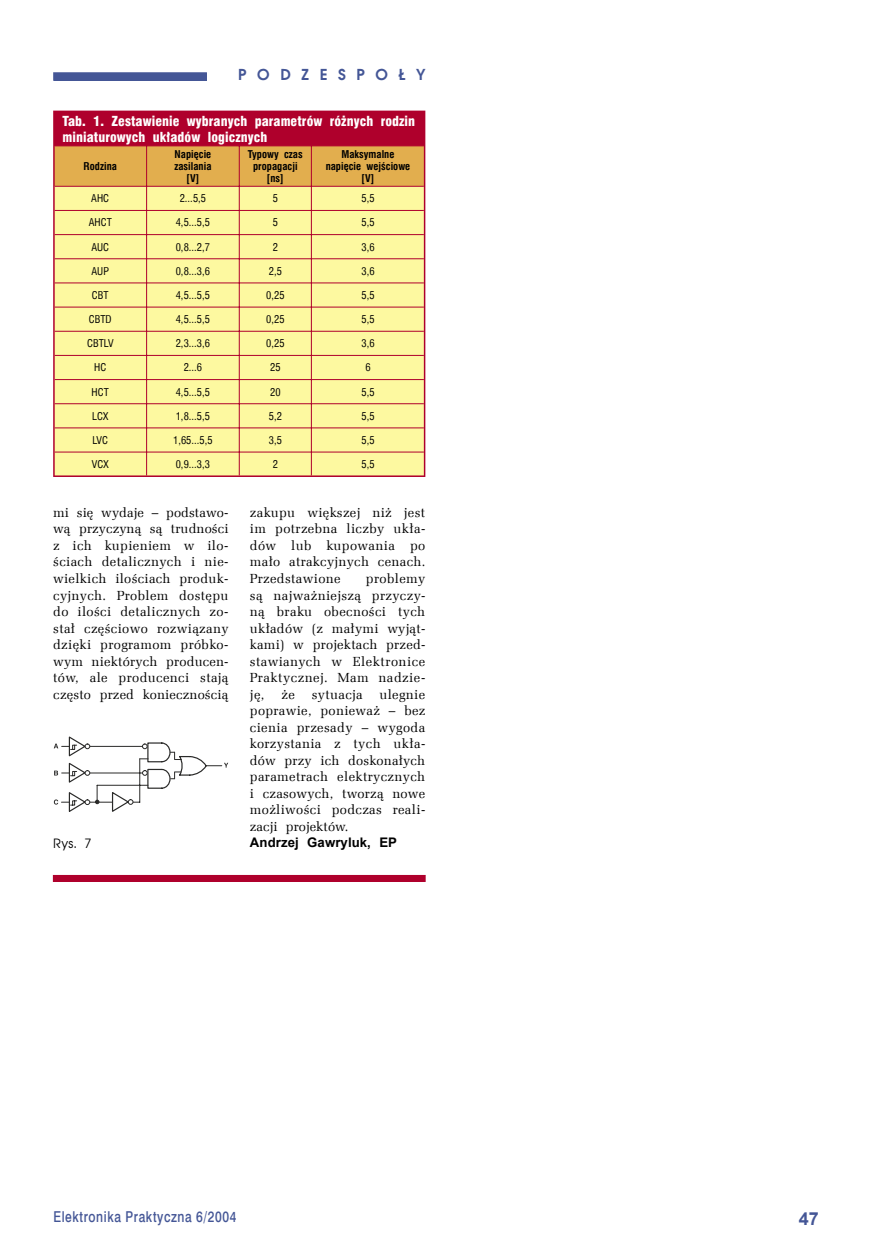
<style>
.page{position:relative;width:872px;height:1255px;background:#fff}
.page>*{position:absolute;margin:0;border:0;box-sizing:border-box;transform-origin:0 0}
.t1{font:700 18px "Arial";color:#445696}
.t2{font:15px "Swis 721 Md EU";letter-spacing:.05em;color:#445696;scale:.8 1}
.nagl_lewa_str{font:700 15px "Avalon";color:#445696}
.tab_nagl{font:13.5px/15.8px "Swis 721 Blk Cn EU";letter-spacing:.005em;color:#fff}
.Body_text{font:13.2px/16.5px "Zapf Ellipt EU";letter-spacing:.025em;color:#000;text-align:justify}
.autor{font:700 13.2px "Arial";letter-spacing:.005em;color:#000}
.spis{font:12.75px "Avalon";color:#000}
.tabela{font:10.5px "Swis 721 Cn EU";letter-spacing:.005em;color:#000}
.tabela-2{font:700 10.5px/12px "Swis 721 Cn EU";letter-spacing:.005em;color:#000;text-align:center}
</style>
<div class="page">
<div style="left:54px;top:73px;width:152px;height:7px;background:#445696"></div>
<div style="left:53px;top:72px;width:154px;height:9px;border:2px solid #445696"></div>
<hr style="left:62px;top:772px;width:81px;height:1px;background:#2a2a29">
<hr style="left:97px;top:785px;width:51px;height:1px;background:#2a2a29">
<hr style="left:61px;top:801px;width:79px;height:1px;background:#2a2a29">
<hr style="left:139px;top:758px;width:1px;height:44px;background:#2a2a29">
<hr style="left:62px;top:746px;width:80px;height:1px;background:#2a2a29">
<svg style="left:54px;top:799px;width:4px;height:5px"></svg>
<svg style="left:54px;top:770px;width:4px;height:5px"></svg>
<svg style="left:54px;top:743px;width:4px;height:5px"></svg>
<svg style="left:68px;top:736px;width:31px;height:76px"></svg>
<svg style="left:111px;top:792px;width:22px;height:20px"></svg>
<svg style="left:140px;top:742px;width:88px;height:47px"></svg>
<div style="left:54px;top:111px;width:370px;height:35px;background:#af002c"></div>
<hr style="left:53px;top:111px;width:94px;height:1px;background:#af002c">
<hr style="left:53px;top:112px;width:2px;height:34px;background:#af002c">
<hr style="left:311px;top:111px;width:114px;height:1px;background:#af002c">
<hr style="left:424px;top:112px;width:1px;height:34px;background:#af002c">
<hr style="left:53px;top:146px;width:2px;height:40px;background:#af002c">
<hr style="left:53px;top:186px;width:2px;height:24px;background:#af002c">
<hr style="left:53px;top:210px;width:2px;height:24px;background:#af002c">
<hr style="left:53px;top:234px;width:2px;height:25px;background:#af002c">
<hr style="left:53px;top:259px;width:2px;height:24px;background:#af002c">
<hr style="left:53px;top:283px;width:2px;height:24px;background:#af002c">
<hr style="left:53px;top:307px;width:2px;height:24px;background:#af002c">
<hr style="left:53px;top:331px;width:2px;height:24px;background:#af002c">
<hr style="left:53px;top:355px;width:2px;height:24px;background:#af002c">
<hr style="left:53px;top:379px;width:2px;height:25px;background:#af002c">
<hr style="left:53px;top:404px;width:2px;height:24px;background:#af002c">
<hr style="left:53px;top:428px;width:2px;height:24px;background:#af002c">
<hr style="left:53px;top:452px;width:2px;height:23px;background:#af002c">
<hr style="left:53px;top:475px;width:94px;height:2px;background:#af002c">
<hr style="left:147px;top:475px;width:92px;height:2px;background:#af002c">
<hr style="left:239px;top:475px;width:72px;height:2px;background:#af002c">
<hr style="left:311px;top:475px;width:114px;height:2px;background:#af002c">
<svg style="left:54px;top:146px;width:371px;height:329px;background:#f5e390"></svg>
<div style="left:53px;top:875px;width:372px;height:6px;background:#af002c"></div>
<p class="nagl_lewa_str" style="left:238px;top:65px;width:189px">P O D Z E S P O Ł Y</p>
<p class="tab_nagl" style="left:62px;top:114px;width:354px">Tab. 1. Zestawienie wybranych parametrów różnych rodzin miniaturowych układów logicznych</p>
<p class="tabela-2" style="left:84px;top:161px;width:35px">Rodzina</p>
<p class="tabela-2" style="left:174px;top:149px;width:39px;text-align:left">Napięcie zasilania</p>
<p class="tabela-2" style="left:187px;top:173px;width:14px">[V]</p>
<p class="tabela-2" style="left:248px;top:149px;width:56px">Typowy czas propagacji</p>
<p class="tabela-2" style="left:267px;top:173px;width:18px">[ns]</p>
<p class="tabela-2" style="left:326px;top:149px;width:86px">Maksymalne napięcie wejściowe</p>
<p class="tabela-2" style="left:361px;top:173px;width:14px">[V]</p>
<p class="tabela" style="left:91px;top:191px;width:19px">AHC</p>
<p class="tabela" style="left:180px;top:191px;width:28px">2...5,5</p>
<p class="tabela" style="left:273px;top:191px;width:7px">5</p>
<p class="tabela" style="left:361px;top:191px;width:15px">5,5</p>
<p class="tabela" style="left:89px;top:216px;width:25px">AHCT</p>
<p class="tabela" style="left:176px;top:216px;width:36px">4,5...5,5</p>
<p class="tabela" style="left:273px;top:216px;width:7px">5</p>
<p class="tabela" style="left:361px;top:216px;width:15px">5,5</p>
<p class="tabela" style="left:91px;top:240px;width:19px">AUC</p>
<p class="tabela" style="left:176px;top:240px;width:36px">0,8...2,7</p>
<p class="tabela" style="left:273px;top:240px;width:7px">2</p>
<p class="tabela" style="left:361px;top:240px;width:15px">3,6</p>
<p class="tabela" style="left:92px;top:264px;width:19px">AUP</p>
<p class="tabela" style="left:176px;top:264px;width:36px">0,8...3,6</p>
<p class="tabela" style="left:269px;top:264px;width:15px">2,5</p>
<p class="tabela" style="left:361px;top:264px;width:15px">3,6</p>
<p class="tabela" style="left:92px;top:288px;width:18px">CBT</p>
<p class="tabela" style="left:176px;top:288px;width:36px">4,5...5,5</p>
<p class="tabela" style="left:266px;top:288px;width:20px">0,25</p>
<p class="tabela" style="left:361px;top:288px;width:15px">5,5</p>
<p class="tabela" style="left:89px;top:312px;width:24px">CBTD</p>
<p class="tabela" style="left:176px;top:312px;width:36px">4,5...5,5</p>
<p class="tabela" style="left:266px;top:312px;width:20px">0,25</p>
<p class="tabela" style="left:361px;top:312px;width:15px">5,5</p>
<p class="tabela" style="left:87px;top:336px;width:28px">CBTLV</p>
<p class="tabela" style="left:176px;top:336px;width:36px">2,3...3,6</p>
<p class="tabela" style="left:266px;top:336px;width:20px">0,25</p>
<p class="tabela" style="left:361px;top:336px;width:15px">3,6</p>
<p class="tabela" style="left:94px;top:361px;width:14px">HC</p>
<p class="tabela" style="left:184px;top:361px;width:20px">2...6</p>
<p class="tabela" style="left:270px;top:361px;width:12px">25</p>
<p class="tabela" style="left:365px;top:361px;width:7px">6</p>
<p class="tabela" style="left:92px;top:385px;width:19px">HCT</p>
<p class="tabela" style="left:176px;top:385px;width:36px">4,5...5,5</p>
<p class="tabela" style="left:270px;top:385px;width:12px">20</p>
<p class="tabela" style="left:361px;top:385px;width:15px">5,5</p>
<p class="tabela" style="left:92px;top:409px;width:18px">LCX</p>
<p class="tabela" style="left:176px;top:409px;width:36px">1,8...5,5</p>
<p class="tabela" style="left:269px;top:409px;width:15px">5,2</p>
<p class="tabela" style="left:361px;top:409px;width:15px">5,5</p>
<p class="tabela" style="left:92px;top:433px;width:17px">LVC</p>
<p class="tabela" style="left:173px;top:433px;width:41px">1,65...5,5</p>
<p class="tabela" style="left:269px;top:433px;width:15px">3,5</p>
<p class="tabela" style="left:361px;top:433px;width:15px">5,5</p>
<p class="tabela" style="left:92px;top:457px;width:18px">VCX</p>
<p class="tabela" style="left:176px;top:457px;width:36px">0,9...3,3</p>
<p class="tabela" style="left:273px;top:457px;width:7px">2</p>
<p class="tabela" style="left:361px;top:457px;width:15px">5,5</p>
<p class="Body_text" style="left:53px;top:504px;width:177px">mi się wydaje – podstawo&shy;wą przyczyną są trudności z ich kupieniem w ilo&shy;ściach detalicznych i nie&shy;wielkich ilościach produk&shy;cyjnych. Problem dostępu do ilości detalicznych zo&shy;stał częściowo rozwiązany dzięki programom próbko&shy;wym niektórych producen&shy;tów, ale producenci stają często przed koniecznością</p>
<p class="Body_text" style="left:250px;top:504px;width:177px">zakupu większej niż jest im potrzebna liczby ukła&shy;dów lub kupowania po mało atrakcyjnych cenach.<br>Przedstawione</p>
<p class="Body_text" style="left:250px;top:570px;width:177px;text-indent:116px">problemy są najważniejszą przyczy&shy;ną braku obecności tych układów (z małymi wyjąt&shy;kami) w projektach przed&shy;stawianych w Elektronice Praktycznej. Mam nadzie&shy;ję,</p>
<p class="Body_text" style="left:250px;top:686px;width:177px;text-indent:129px">ulegnie poprawie, ponieważ – bez cienia przesady – wygoda korzystania z tych ukła&shy;dów przy ich doskonałych parametrach elektrycznych i czasowych, tworzą nowe możliwości podczas reali&shy;zacji projektów.</p>
<p class="Body_text" style="left:281px;top:686px;width:15px">że</p>
<p class="Body_text" style="left:312px;top:686px;width:52px">sytuacja</p>
<p class="spis" style="left:53px;top:835px;width:40px">Rys. 7</p>
<p class="autor" style="left:250px;top:833px;width:149px">Andrzej Gawryluk, EP</p>
<p class="t2" style="left:53px;top:1207px;width:230px">Elektronika Praktyczna 6/2004</p>
<h1 class="t1" style="left:798px;top:1206px;width:22px">47</h1>
</div>
